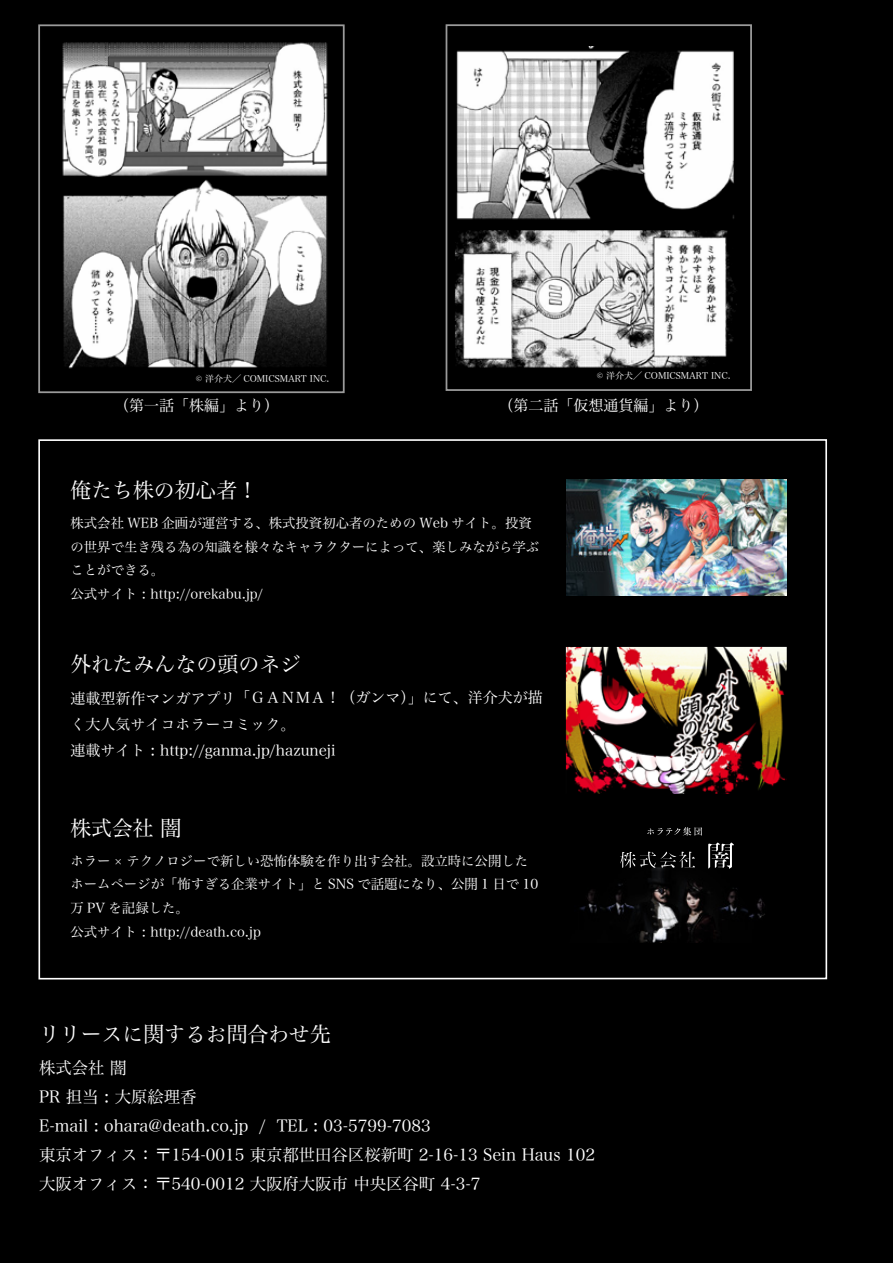
<style>
.page{position:relative;width:893px;height:1263px;background:#000}
.page>*{position:absolute;margin:0;border:0;box-sizing:border-box;transform-origin:0 0}
.t1{font:21px "Hira Min Pro N W3";color:#fff}
.t2{font:16.5px/28.8px "Hira Min Pro N W3";color:#fff}
.t3{font:15px/26.2px "Hira Min Pro N W3";color:#fff}
.t4{font:13.5px/23.7px "Hira Min Pro N W3";color:#fff}
.t5{font:9px "Hira Min Pro N W3";color:#fff}
</style>
<div class="page">
<img style="left:580px;top:851px;width:185px;height:91px">
<svg style="left:620px;top:852px;width:75px;height:16px"></svg>
<svg style="left:708px;top:842px;width:26px;height:27px"></svg>
<svg style="left:647px;top:827px;width:55px;height:9px"></svg>
<img style="left:566px;top:479px;width:221px;height:116px">
<img style="left:566px;top:647px;width:221px;height:147px">
<img style="left:62px;top:42px;width:266px;height:326px">
<div style="left:38px;top:24px;width:307px;height:369px;border:2px solid #9a9a9a"></div>
<div style="left:446px;top:24px;width:306px;height:367px;border:2px solid #9a9a9a"></div>
<img style="left:454px;top:47px;width:283px;height:321px">
<p class="t5" style="left:196px;top:371px;width:135px">© 洋介犬／ COMICSMART INC.</p>
<p class="t5" style="left:597px;top:368px;width:135px">© 洋介犬／ COMICSMART INC.</p>
<p class="t3" style="left:114px;top:391px;width:166px">（第一話「株編」より）</p>
<p class="t3" style="left:498px;top:391px;width:211px">（第二話「仮想通貨編」より）</p>
<h1 class="t1" style="left:71px;top:472px;width:189px">俺たち株の初心者！</h1>
<p class="t4" style="left:71px;top:510px;width:470px">株式会社 WEB 企画が運営する、株式投資初心者のための Web サイト。投資の世界で生き残る為の知識を様々なキャラクターによって、楽しみながら学ぶことができる。<br>公式サイト : http://orekabu.jp/</p>
<h1 class="t1" style="left:70px;top:646px;width:233px">外れたみんなの頭のネジ</h1>
<p class="t3" style="left:70px;top:683px;width:474px">連載型新作マンガアプリ「ＧＡＮＭＡ！（ガンマ）」にて、洋介犬が描く大人気サイコホラーコミック。<br>連載サイト : http://ganma.jp/hazuneji</p>
<h1 class="t1" style="left:70px;top:810px;width:113px">株式会社 闇</h1>
<p class="t4" style="left:70px;top:847px;width:469px">ホラー × テクノロジーで新しい恐怖体験を作り出す会社。設立時に公開したホームページが「怖すぎる企業サイト」と SNS で話題になり、公開 1 日で 10万 PV を記録した。<br>公式サイト : http://death.co.jp</p>
<h1 class="t1" style="left:39px;top:1016px;width:293px">リリースに関するお問合わせ先</h1>
<p class="t2" style="left:39px;top:1052px;width:557px">株式会社 闇<br>PR 担当 : 大原絵理香<br>E-mail : ohara@death.co.jp / TEL : 03-5799-7083<br>東京オフィス： 〒154-0015 東京都世田谷区桜新町 2-16-13 Sein Haus 102大阪オフィス： 〒540-0012 大阪府大阪市 中央区谷町 4-3-7</p>
</div>
